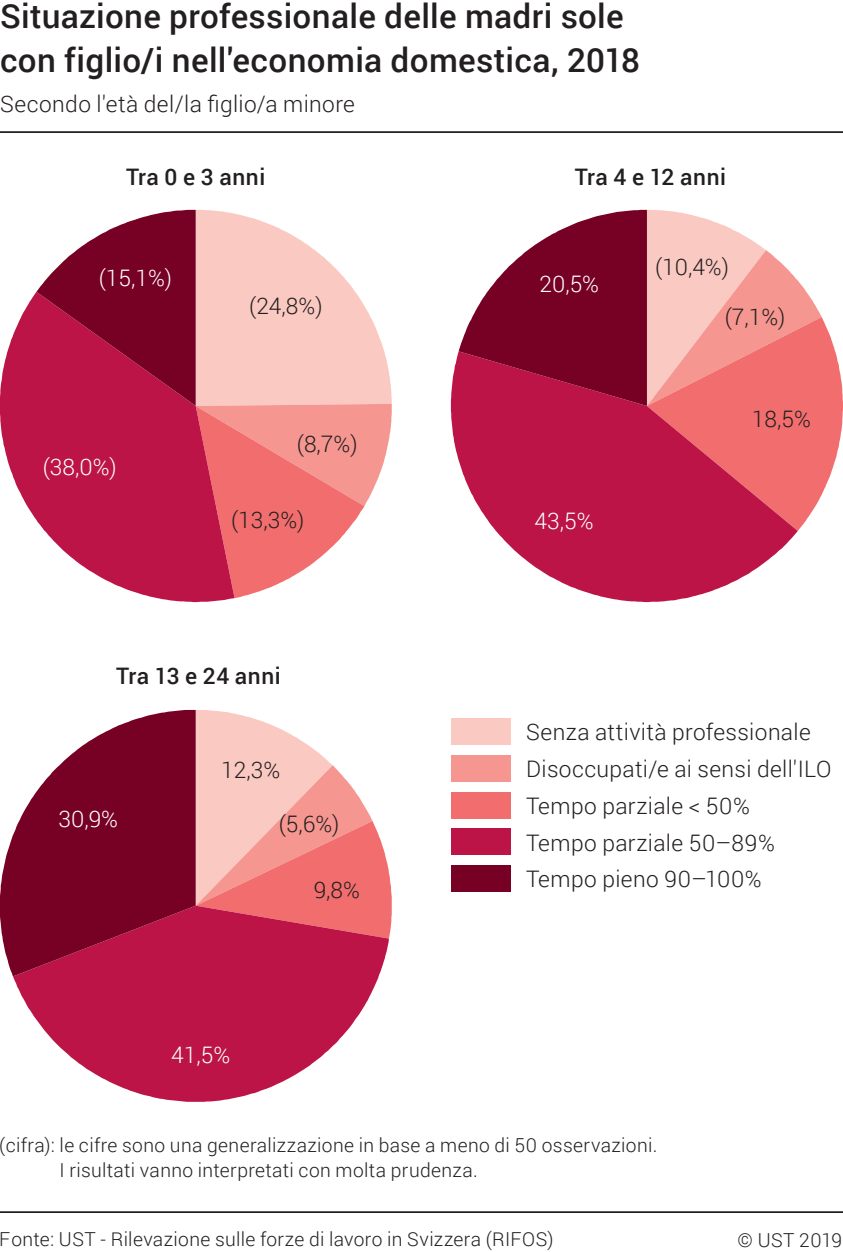
<style>
.page{position:relative;width:843px;height:1252px;background:#fff}
.page>*{position:absolute;margin:0;border:0;box-sizing:border-box;transform-origin:0 0}
.t1{font:500 33.25px/43.4px "Roboto";letter-spacing:.01em;color:#231f20}
.t2{font:300 22.75px/36.8px "Roboto";letter-spacing:.015em;color:#231f20}
.t3{font:300 22.75px "Roboto";color:#fff}
.t4{font:500 22.75px "Roboto";letter-spacing:.02em;color:#231f20}
.t5{font:300 19.25px/25.2px "Roboto";letter-spacing:.02em;color:#231f20}
</style>
<div class="page">
<hr style="left:0;top:131px;width:843px;height:2px;background:#231f20">
<svg style="left:0;top:292px;width:235px;height:310px"></svg>
<svg style="left:36px;top:210px;width:356px;height:388px"></svg>
<div style="left:451px;top:718px;width:60px;height:27px;background:#fac9c2"></div>
<div style="left:451px;top:755px;width:60px;height:27px;background:#f59690"></div>
<div style="left:451px;top:791px;width:60px;height:27px;background:#f26e6e"></div>
<div style="left:451px;top:828px;width:60px;height:27px;background:#bc1446"></div>
<div style="left:451px;top:865px;width:60px;height:27px;background:#770124"></div>
<svg style="left:451px;top:351px;width:347px;height:251px;fill:#bc1446"></svg>
<svg style="left:459px;top:210px;width:384px;height:321px;background:#cb5d72"></svg>
<svg style="left:196px;top:710px;width:196px;height:228px"></svg>
<svg style="left:13px;top:905px;width:376px;height:196px;fill:#bc1446"></svg>
<svg style="left:0;top:710px;width:196px;height:266px;fill:#770124"></svg>
<hr style="left:0;top:1211px;width:843px;height:1px;background:#231f20">
<h1 class="t1" style="left:0;top:-6px;width:641px">Situazione professionale delle madri sole con figlio/i nell'economia domestica, 2018</h1>
<p class="t2" style="left:0;top:85px;width:356px">Secondo l'età del/la figlio/a minore</p>
<p class="t4" style="left:126px;top:160px;width:141px">Tra 0 e 3 anni</p>
<p class="t4" style="left:575px;top:160px;width:153px">Tra 4 e 12 anni</p>
<p class="t3" style="left:99px;top:261px;width:75px">(15,1%)</p>
<p class="t2" style="left:655px;top:248px;width:75px">(10,4%)</p>
<p class="t2" style="left:725px;top:298px;width:62px">(7,1%)</p>
<p class="t3" style="left:539px;top:268px;width:61px">20,5%</p>
<p class="t2" style="left:249px;top:286px;width:75px">(24,8%)</p>
<p class="t3" style="left:43px;top:451px;width:75px">(38,0%)</p>
<p class="t2" style="left:297px;top:425px;width:62px">(8,7%)</p>
<p class="t2" style="left:231px;top:500px;width:75px">(13,3%)</p>
<p class="t4" style="left:116px;top:660px;width:166px">Tra 13 e 24 anni</p>
<p class="t3" style="left:58px;top:803px;width:61px">30,9%</p>
<p class="t2" style="left:221px;top:750px;width:60px">12,3%</p>
<p class="t2" style="left:279px;top:804px;width:62px">(5,6%)</p>
<p class="t2" style="left:314px;top:870px;width:48px">9,8%</p>
<p class="t3" style="left:171px;top:1039px;width:60px">41,5%</p>
<p class="t3" style="left:534px;top:505px;width:60px">43,5%</p>
<p class="t2" style="left:752px;top:400px;width:60px">18,5%</p>
<p class="t2" style="left:526px;top:713px;width:307px">Senza attività professionale<br>Disoccupati/e ai sensi dell'ILO<br>Tempo parziale &lt; 50%<br>Tempo parziale 50–89%<br>Tempo pieno 90–100%</p>
<p class="t5" style="left:60px;top:1131px;width:599px;text-indent:-60px">(cifra): le cifre sono una generalizzazione in base a meno di 50 osservazioni.<br>I risultati vanno interpretati con molta prudenza.</p>
<p class="t5" style="left:0;top:1226px;width:555px">Fonte: UST - Rilevazione sulle forze di lavoro in Svizzera (RIFOS)</p>
<p class="t5" style="left:737px;top:1226px;width:106px">© UST 2019</p>
</div>
